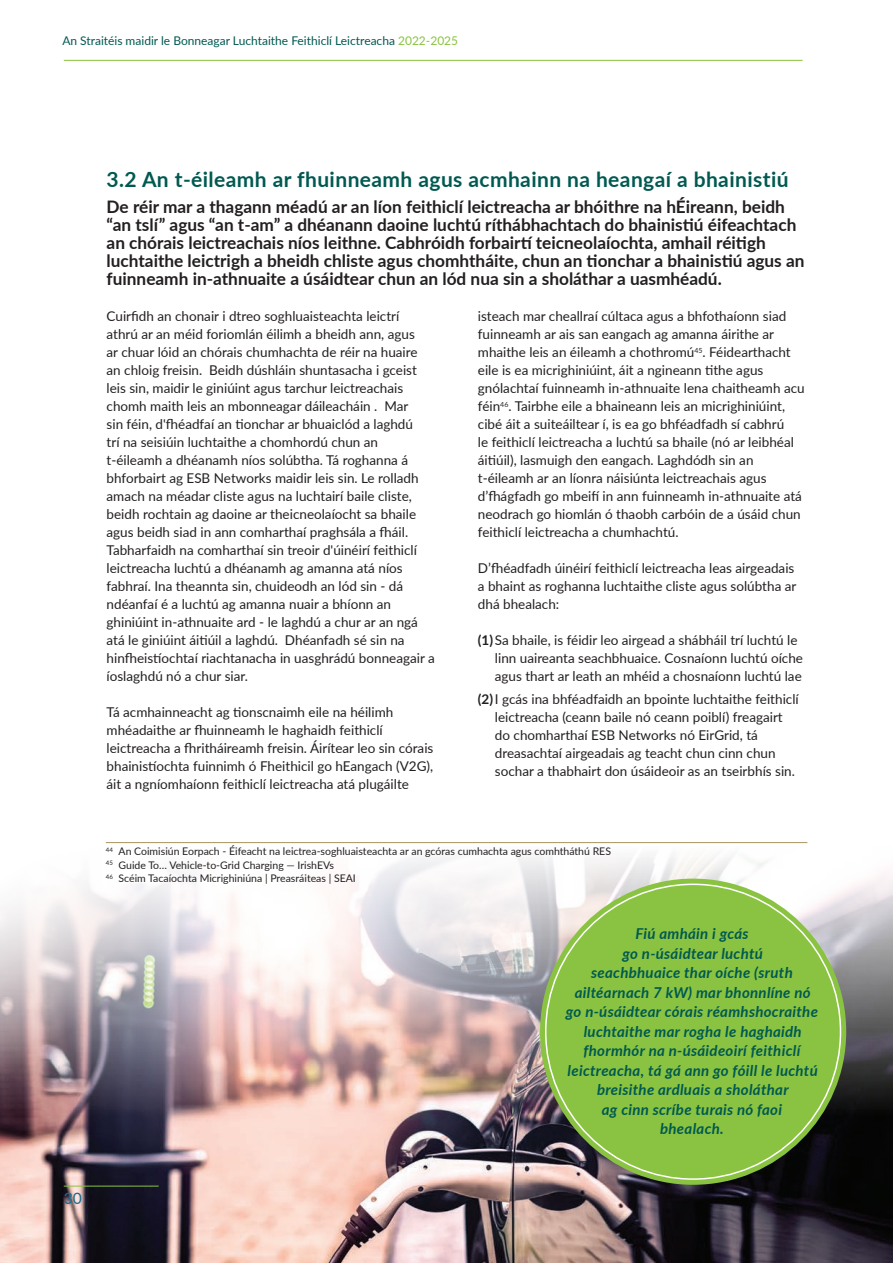
<style>
.page{position:relative;width:893px;height:1263px;background:#fff}
.page>*{position:absolute;margin:0;border:0;box-sizing:border-box;transform-origin:0 0}
.t1{font:700 21px "Lato";letter-spacing:.02em;color:#005951}
.t2{font:700 17.25px/18px "Lato";color:#231f20}
.t3{font:15.75px "Lato";color:#186d91}
.t4{font:italic 700 15px/19.5px "Lato";letter-spacing:.02em;color:#005951;text-align:center}
.t5{font:13.5px/18px "Lato";color:#231f20}
.t6{font:12px "Lato";color:#005951}
.t7{font:10.5px/13.5px "Lato";color:#231f20}
.s1{color:#8ac341}
.s2{font-weight:700}
</style>
<div class="page">
<img style="left:0;top:857px;width:893px;height:406px">
<svg style="left:540px;top:879px;width:306px;height:306px;background:#99c85c"></svg>
<div style="left:546px;top:884px;width:294px;height:295px;background:#8ac341;border-radius:50%"></div>
<hr style="left:64px;top:60px;width:739px;height:1px;background:#8ac341">
<hr style="left:64px;top:1186px;width:95px;height:1px;background:#8ac341">
<hr style="left:106px;top:842px;width:701px;height:1px;background:#a89561">
<p class="t6" style="left:62px;top:32px;width:397px">An Straitéis maidir le Bonneagar Luchtaithe Feithiclí Leictreacha <span class="s1">2022-2025</span></p>
<h1 class="t1" style="left:107px;top:164px;width:683px">3.2 An t-éileamh ar fhuinneamh agus acmhainn na heangaí a bhainistiú</h1>
<p class="t2" style="left:107px;top:197px;width:699px">De réir mar a thagann méadú ar an líon feithiclí leictreacha ar bhóithre na hÉireann, beidh “an tslí” agus “an t-am” a dhéanann daoine luchtú ríthábhachtach do bhainistiú éifeachtach an chórais leictreachais níos leithne. Cabhróidh forbairtí teicneolaíochta, amhail réitigh luchtaithe leictrigh a bheidh chliste agus chomhtháite, chun an tionchar a bhainistiú agus an fuinneamh in-athnuaite a úsáidtear chun an lód nua sin a sholáthar a uasmhéadú.</p>
<p class="t5" style="left:107px;top:307px;width:330px">Cuirfidh an chonair i dtreo soghluaisteachta leictrí<br>athrú ar an méid foriomlán éilimh a bheidh ann, agus<br>ar chuar lóid an chórais chumhachta de réir na huaire an chloig freisin. Beidh dúshláin shuntasacha i gceist leis sin, maidir le giniúint agus tarchur leictreachais chomh maith leis an mbonneagar dáileacháin . Mar<br>sin féin, d'fhéadfaí an tionchar ar bhuaiclód a laghdú<br>trí na seisiúin luchtaithe a chomhordú chun an t-éileamh a dhéanamh níos solúbtha. Tá roghanna á bhforbairt ag ESB Networks maidir leis sin. Le rolladh amach na méadar cliste agus na luchtairí baile cliste, beidh rochtain ag daoine ar theicneolaíocht sa bhaile agus beidh siad in ann comharthaí praghsála a fháil.<br>Tabharfaidh na comharthaí sin treoir d'úinéirí feithiclí leictreacha luchtú a dhéanamh ag amanna atá níos fabhraí. Ina theannta sin, chuideodh an lód sin - dá ndéanfaí é a luchtú ag amanna nuair a bhíonn an ghiniúint in-athnuaite ard - le laghdú a chur ar an ngá atá le giniúint áitiúil a laghdú. Dhéanfadh sé sin na hinfheistíochtaí riachtanacha in uasghrádú bonneagair a íoslaghdú nó a chur siar.</p>
<p class="t5" style="left:107px;top:703px;width:328px">Tá acmhainneacht ag tionscnaimh eile na héilimh mhéadaithe ar fhuinneamh le haghaidh feithiclí leictreacha a fhritháireamh freisin. Áirítear leo sin córais bhainistíochta fuinnimh ó Fheithicil go hEangach (V2G), áit a ngníomhaíonn feithiclí leictreacha atá plugáilte</p>
<p class="t5" style="left:478px;top:307px;width:328px">isteach mar cheallraí cúltaca agus a bhfothaíonn siad fuinneamh ar ais san eangach ag amanna áirithe ar mhaithe leis an éileamh a chothromú<sup>45</sup>. Féidearthacht eile is ea micrighiniúint, áit a ngineann tithe agus gnólachtaí fuinneamh in-athnuaite lena chaitheamh acu féin<sup>46</sup>. Tairbhe eile a bhaineann leis an micrighiniúint, cibé áit a suiteáiltear í, is ea go bhféadfadh sí cabhrú<br>le feithiclí leictreacha a luchtú sa bhaile (nó ar leibhéal áitiúil), lasmuigh den eangach. Laghdódh sin an t-éileamh ar an líonra náisiúnta leictreachais agus d’fhágfadh go mbeifí in ann fuinneamh in-athnuaite atá neodrach go hiomlán ó thaobh carbóin de a úsáid chun feithiclí leictreacha a chumhachtú.</p>
<p class="t5" style="left:478px;top:559px;width:320px">D’fhéadfadh úinéirí feithiclí leictreacha leas airgeadais a bhaint as roghanna luchtaithe cliste agus solúbtha ar dhá bhealach:</p>
<p class="t5" style="left:495px;top:631px;width:310px;text-indent:-17px"><span class="s2">(1)</span>Sa bhaile, is féidir leo airgead a shábháil trí luchtú le linn uaireanta seachbhuaice. Cosnaíonn luchtú oíche agus thart ar leath an mhéid a chosnaíonn luchtú lae</p>
<p class="t5" style="left:495px;top:689px;width:305px;text-indent:-17px"><span class="s2">(2)</span>I gcás ina bhféadfaidh an bpointe luchtaithe feithiclí leictreacha (ceann baile nó ceann poiblí) freagairt do chomharthaí ESB Networks nó EirGrid, tá dreasachtaí airgeadais ag teacht chun cinn chun sochar a thabhairt don úsáideoir as an tseirbhís sin.</p>
<p class="t7" style="left:106px;top:844px;width:507px"><sup>44</sup> An Coimisiún Eorpach - Éifeacht na leictrea-soghluaisteachta ar an gcóras cumhachta agus comhtháthú RES<br><sup>45</sup> Guide To… Vehicle-to-Grid Charging — IrishEVs<br><sup>46</sup> Scéim Tacaíochta Micrighiniúna | Preasráiteas | SEAI</p>
<p class="t3" style="left:64px;top:1187px;width:20px">30</p>
<p class="t4" style="left:566px;top:923px;width:253px">Fiú amháin i gcás<br>go n-úsáidtear luchtú<br>seachbhuaice thar oíche (sruth ailtéarnach 7 kW) mar bhonnlíne nó go n-úsáidtear córais réamhshocraithe luchtaithe mar rogha le haghaidh fhormhór na n-úsáideoirí feithiclí leictreacha, tá gá ann go fóill le luchtú breisithe ardluais a sholáthar<br>ag cinn scríbe turais nó faoi<br>bhealach.</p>
</div>
